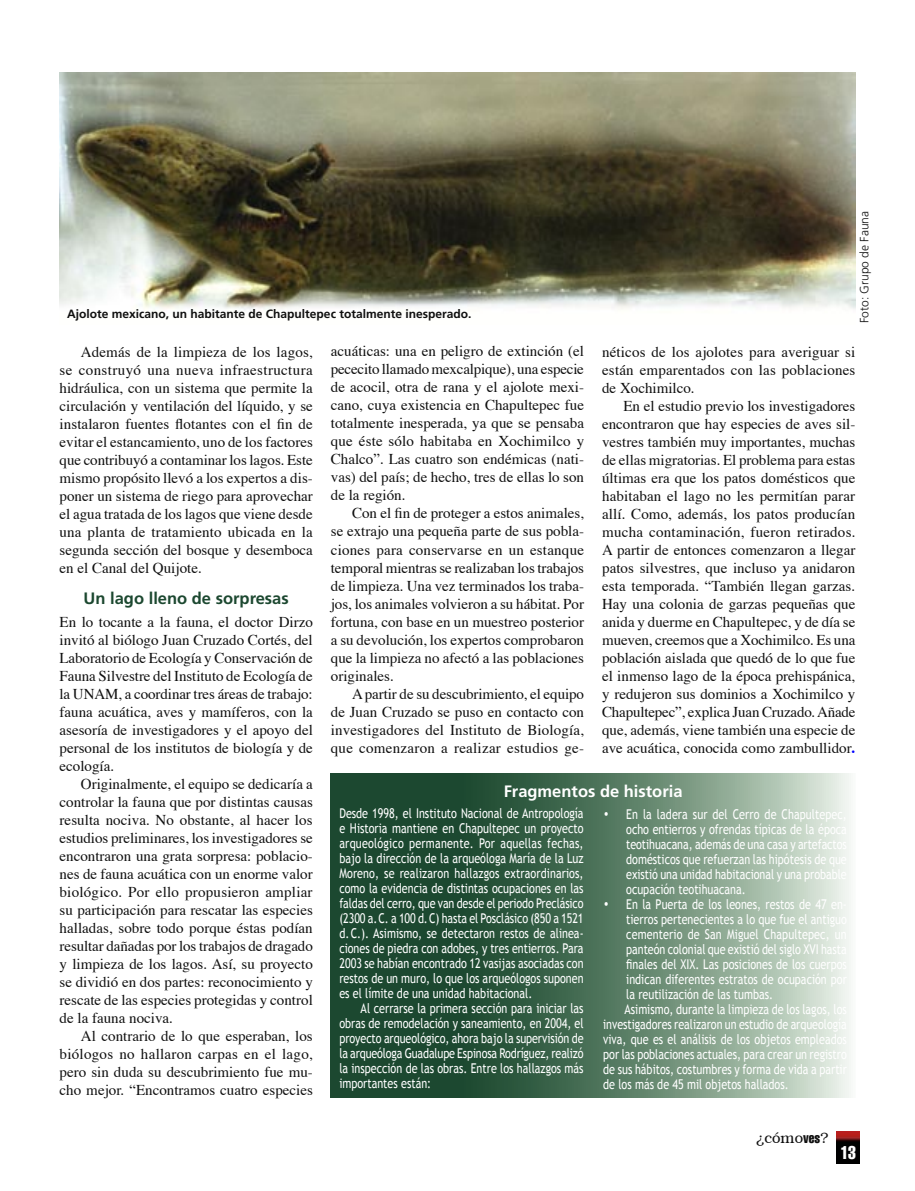
<style>
.page{position:relative;width:915px;height:1191px;background:#fff}
.page>*{position:absolute;margin:0;border:0;box-sizing:border-box;transform-origin:0 0}
.t1{font:extra-condensed 18px "Helvetica";color:#fff;scale:.95 1}
.Subtítulo{font:700 16.5px "Frutiger";color:#1c4830}
.Subtítulo-2{font:700 16.5px "Frutiger";color:#fff}
.Cuerpo_CV{font:15px/18px "Times";color:#0f0f0f;text-align:justify}
.Cuerpo_1_CV{font:15px/18px "Times";color:#0f0f0f;text-align:justify}
.t2{font:300 15px "Bookman";color:#0f0f0f}
.Recuadro_1_calado{font:13.5px/15px "Trebuchet MS";color:#fff;text-align:justify;scale:.8 1}
.Recuadro{font:13.5px/15px "Trebuchet MS";color:#fff;text-align:justify;scale:.8 1}
.Recuadro_calado{font:13.5px/15px "Trebuchet MS";color:#fff;text-align:justify;scale:.8 1}
.Pie_de_foto{font:700 12px "Frutiger";color:#0f0f0f}
.Crédito_CV{font:300 12px "Frutiger";color:#0f0f0f}
.s1{font-weight:700;color:#00f}
.s2{font-family:"Helvetica";font-weight:400;font-stretch:extra-condensed;font-size:13.5px}
</style>
<div class="page">
<img style="left:836px;top:1131px;width:22px;height:32px">
<svg style="left:331px;top:773px;width:520px;height:324px;background:#5c7f69"></svg>
<img style="left:60px;top:73px;width:795px;height:237px">
<p class="Pie_de_foto" style="left:67px;top:307px;width:406px">Ajolote mexicano, un habitante de Chapultepec totalmente inesperado.</p>
<p class="Crédito_CV" style="left:857px;top:323px;width:114px;rotate:-90deg">Foto: Grupo de Fauna</p>
<p class="Cuerpo_CV" style="left:60px;top:343px;width:255px;text-indent:21px">Además de la limpieza de los lagos, se construyó una nueva infraestructura hidráulica, con un sistema que permite la circulación y ventilación del líquido, y se instalaron fuentes flotantes con el fin de evitar el estancamiento, uno de los factores que contribuyó a contaminar los lagos. Este mismo propósito llevó a los expertos a dis&shy;poner un sistema de riego para aprovechar el agua tratada de los lagos que viene desde una planta de tratamiento ubicada en la segunda sección del bosque y desemboca en el Canal del Quijote.</p>
<p class="Subtítulo" style="left:84px;top:589px;width:207px">Un lago lleno de sorpresas</p>
<p class="Cuerpo_1_CV" style="left:60px;top:613px;width:255px">En lo tocante a la fauna, el doctor Dirzo invitó al biólogo Juan Cruzado Cortés, del Laboratorio de Ecología y Conservación de Fauna Silvestre del Instituto de Ecología de la UNAM, a coordinar tres áreas de trabajo: fauna acuática, aves y mamíferos, con la asesoría de investigadores y el apoyo del personal de los institutos de biología y de ecología.</p>
<p class="Cuerpo_CV" style="left:60px;top:775px;width:255px;text-indent:21px">Originalmente, el equipo se dedicaría a controlar la fauna que por distintas causas resulta nociva. No obstante, al hacer los estudios preliminares, los investigadores se encontraron una grata sorpresa: poblacio&shy;nes de fauna acuática con un enorme valor biológico. Por ello propusieron ampliar su participación para rescatar las especies halladas, sobre todo porque éstas podían resultar dañadas por los trabajos de dragado y limpieza de los lagos. Así, su proyecto se dividió en dos partes: reconocimiento y rescate de las especies protegidas y control de la fauna nociva.</p>
<p class="Cuerpo_CV" style="left:60px;top:1027px;width:255px;text-indent:21px">Al contrario de lo que esperaban, los biólogos no hallaron carpas en el lago, pero sin duda su descubrimiento fue mu&shy;cho mejor. “Encontramos cuatro especies</p>
<p class="Cuerpo_CV" style="left:331px;top:343px;width:255px">acuáticas: una en peligro de extinción (el pececito llamado mexcalpique), una especie de acocil, otra de rana y el ajolote mexi&shy;cano, cuya existencia en Chapultepec fue totalmente inesperada, ya que se pensaba que éste sólo habitaba en Xochimilco y Chalco”. Las cuatro son endémicas (nati&shy;vas) del país; de hecho, tres de ellas lo son de la región.</p>
<p class="Cuerpo_CV" style="left:331px;top:505px;width:255px;text-indent:21px">Con el fin de proteger a estos animales, se extrajo una pequeña parte de sus pobla&shy;ciones para conservarse en un estanque temporal mientras se realizaban los trabajos de limpieza. Una vez terminados los traba&shy;jos, los animales volvieron a su hábitat. Por fortuna, con base en un muestreo posterior a su devolución, los expertos comprobaron que la limpieza no afectó a las poblaciones originales.</p>
<p class="Cuerpo_CV" style="left:331px;top:685px;width:255px;text-indent:21px">A partir de su descubrimiento, el equipo de Juan Cruzado se puso en contacto con investigadores del Instituto de Biología, que comenzaron a realizar estudios ge-</p>
<p class="Cuerpo_CV" style="left:602px;top:343px;width:255px">néticos de los ajolotes para averiguar si están emparentados con las poblaciones de Xochimilco.</p>
<p class="Cuerpo_CV" style="left:602px;top:397px;width:255px;text-indent:21px">En el estudio previo los investigadores encontraron que hay especies de aves sil&shy;vestres también muy importantes, muchas de ellas migratorias. El problema para estas últimas era que los patos domésticos que habitaban el lago no les permitían parar allí. Como, además, los patos producían mucha contaminación, fueron retirados.<br>A partir de entonces comenzaron a llegar patos silvestres, que incluso ya anidaron esta temporada. “También llegan garzas.<br>Hay una colonia de garzas pequeñas que anida y duerme en Chapultepec, y de día se mueven, creemos que a Xochimilco. Es una población aislada que quedó de lo que fue el inmenso lago de la época prehispánica, y redujeron sus dominios a Xochimilco y Chapultepec”, explica Juan Cruzado. Añade que, además, viene también una especie de ave acuática, conocida como zambullidor<span class="s1">.</span></p>
<p class="Subtítulo-2" style="left:503px;top:782px;width:180px">Fragmentos de historia</p>
<p class="Recuadro_1_calado" style="left:339px;top:806px;width:307px">Desde 1998, el Instituto Nacional de Antropología e Historia mantiene en Chapultepec un proyecto arqueológico permanente. Por aquellas fechas, bajo la dirección de la arqueóloga María de la Luz Moreno, se realizaron hallazgos extraordinarios, como la evidencia de distintas ocupaciones en las faldas del cerro, que van desde el periodo Preclásico (2300 a. C. a 100 d. C) hasta el Posclásico (850 a 1521 d. C.). Asimismo, se detectaron restos de alinea&shy;ciones de piedra con adobes, y tres entierros. Para 2003 se habían encontrado 12 vasijas asociadas con restos de un muro, lo que los arqueólogos suponen es el límite de una unidad habitacional.</p>
<p class="Recuadro" style="left:339px;top:1001px;width:307px;text-indent:21px">Al cerrarse la primera sección para iniciar las obras de remodelación y saneamiento, en 2004, el proyecto arqueológico, ahora bajo la supervisión de la arqueóloga Guadalupe Espinosa Rodríguez, realizó la inspección de las obras. Entre los hallazgos más importantes están:</p>
<p class="Recuadro_calado" style="left:626px;top:807px;width:277px;text-indent:-22px">• En la ladera sur del Cerro de Chapultepec, ocho entierros y ofrendas típicas de la época teotihuacana, además de una casa y artefactos domésticos que refuerzan las hipótesis de que existió una unidad habitacional y una probable ocupación teotihuacana.</p>
<p class="Recuadro_calado" style="left:626px;top:897px;width:277px;text-indent:-22px">• En la Puerta de los leones, restos de 47 en&shy;tierros pertenecientes a lo que fue el antiguo cementerio de San Miguel Chapultepec, un panteón colonial que existió del siglo XVI hasta finales del XIX. Las posiciones de los cuerpos indican diferentes estratos de ocupación por la reutilización de las tumbas.</p>
<p class="Recuadro" style="left:603px;top:1002px;width:306px;text-indent:21px">Asimismo, durante la limpieza de los lagos, los investigadores realizaron un estudio de arqueología viva, que es el análisis de los objetos empleados por las poblaciones actuales, para crear un registro de sus hábitos, costumbres y forma de vida a partir de los más de 45 mil objetos hallados.</p>
<p class="t2" style="left:756px;top:1128px;width:74px">¿cómo<span class="s2">ves</span>?</p>
<p class="t1" style="left:840px;top:1142px;width:18px">13</p>
</div>
